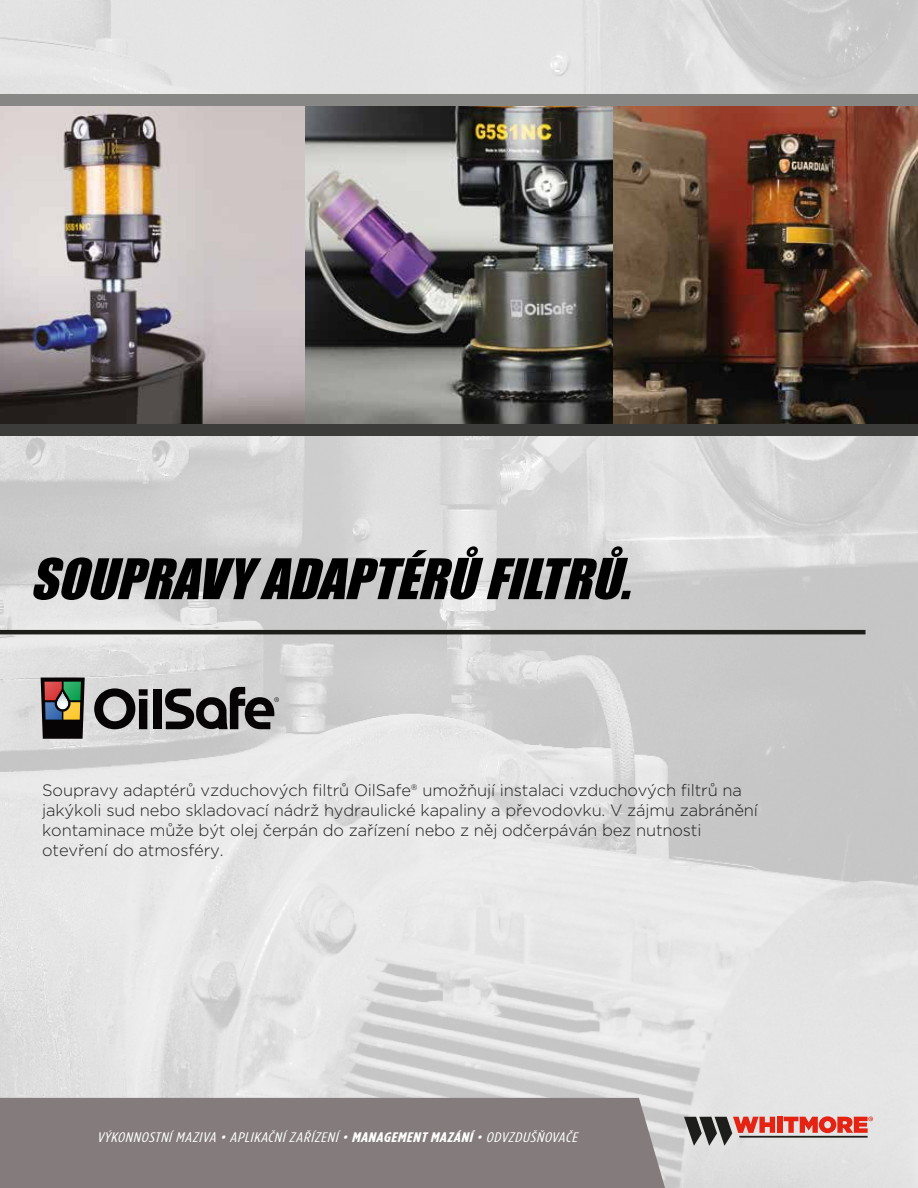
<style>
.page{position:relative;width:918px;height:1188px;background:#fff}
.page>*{position:absolute;margin:0;border:0;box-sizing:border-box;transform-origin:0 0}
.t1{font:italic 51.75px "Impact";color:#000}
.t2{font:300 16.5px/19.8px "Gotham";letter-spacing:-.01em;color:#1d1d1b}
.t3{font:italic 13.8px "Gotham Condensed";color:#fff;scale:1.26 1}
.s1{font-weight:700}
</style>
<div class="page">
<img style="left:0;top:0;width:918px;height:1188px">
<img style="left:0;top:106px;width:305px;height:318px">
<hr style="left:0;top:630px;width:866px;height:4px;background:#1d1d1b">
<svg style="left:684px;top:1116px;width:189px;height:30px;background:#be8a85"></svg>
<div style="left:0;top:1098px;width:671px;height:90px;background:#847c7c"></div>
<svg style="left:41px;top:678px;width:44px;height:61px;background:#504d3f"></svg>
<svg style="left:94px;top:688px;width:54px;height:41px;background:#696767"></svg>
<div style="left:153px;top:689px;width:9px;height:40px;background:#070405"></div>
<svg style="left:165px;top:687px;width:114px;height:42px;background:#6f6e6e"></svg>
<img style="left:305px;top:106px;width:613px;height:318px">
<div style="left:0;top:424px;width:918px;height:12px;background:#3c3c3b"></div>
<div style="left:0;top:94px;width:918px;height:12px;background:#878786"></div>
<h1 class="t1" style="left:30px;top:539px;width:621px">SOUPRAVYADAPTÉRŮFILTRŮ.</h1>
<p class="t2" style="left:42px;top:781px;width:717px">Soupravy adaptérů vzduchových filtrů OilSafe® umožňují instalaci vzduchových filtrů na jakýkoli sud nebo skladovací nádrž hydraulické kapaliny a převodovku. V zájmu zabránění kontaminace může být olej čerpán do zařízení nebo z něj odčerpáván bez nutnosti otevření do atmosféry.</p>
<p class="t3" style="left:97px;top:1130px;width:386px">VÝKONNOSTNÍ MAZIVA • APLIKAČNÍ ZAŘÍZENÍ • <span class="s1">MANAGEMENT MAZÁNÍ</span> • ODVZDUŠŇOVAČE</p>
</div>
